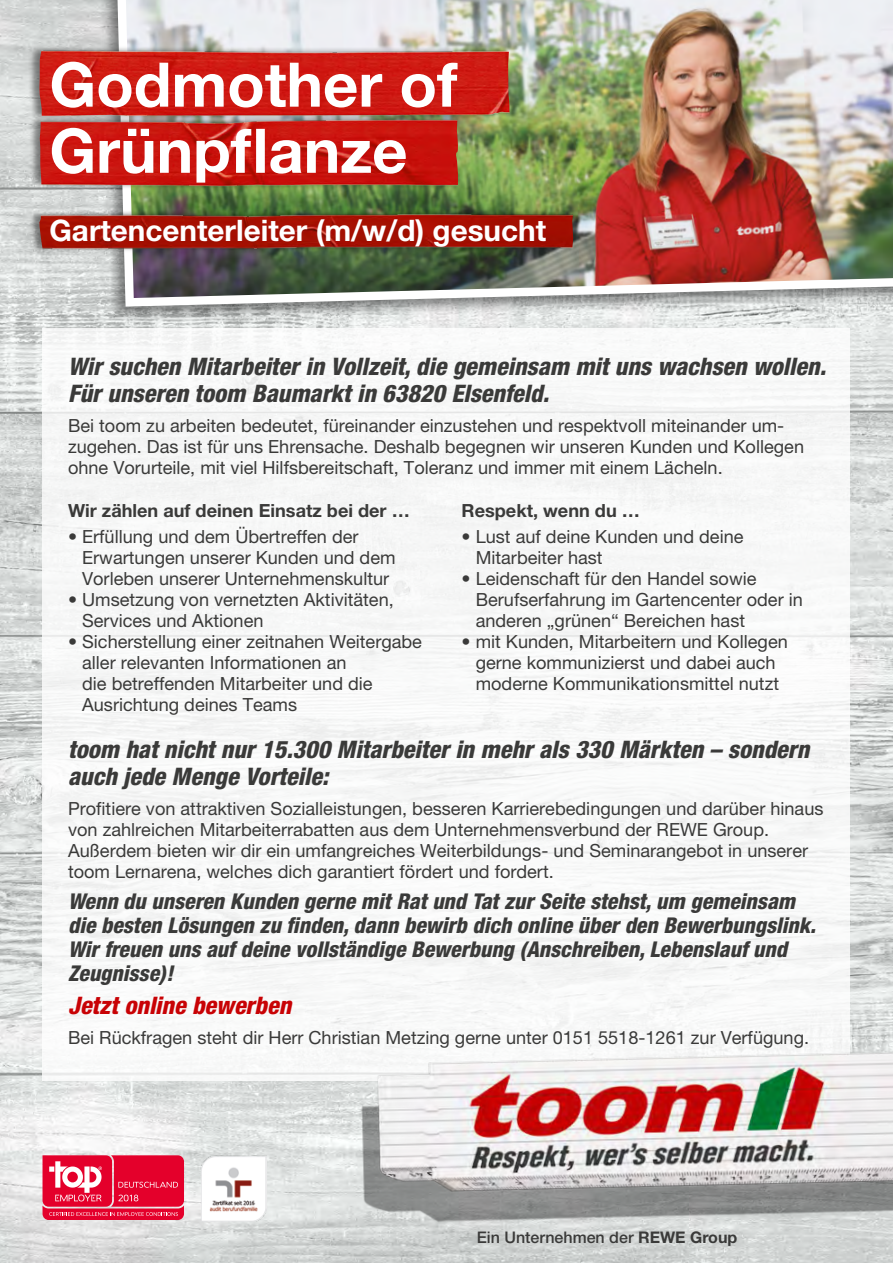
<style>
.page{position:relative;width:893px;height:1263px;background:#fff}
.page>*{position:absolute;margin:0;border:0;box-sizing:border-box;transform-origin:0 0}
.t1{font:700 61.5px "Helvetica Neue LT Pro";color:#fff}
.t2{font:700 29.7px "Helvetica Neue LT Pro";color:#fff}
.t3{font:italic 800 condensed 24.15px/27px "Helvetica Neue LT Pro";color:#3a3a39}
.t4{font:italic 800 condensed 24.15px "Helvetica Neue LT Pro";color:#c80205}
.t5{font:italic 800 condensed 21.75px/24px "Helvetica Neue LT Pro";color:#3a3a39}
.t6{font:18.15px/21px "Helvetica Neue LT Pro";color:#3a3a39}
.t7{font:700 18.15px "Helvetica Neue LT Pro";color:#3a3a39}
.t8{font:500 16.05px "Helvetica Neue LT Pro";color:#3a3a39}
.s1{font-size:59.7px}
.s2{font-weight:700}
</style>
<div class="page">
<img style="left:0;top:0;width:893px;height:1263px">
<div style="left:98px;top:0;width:795px;height:325px;background:#000;opacity:.45"></div>
<img style="left:112px;top:0;width:781px;height:311px">
<div style="left:43px;top:328px;width:807px;height:752px;background:#f7f8f8"></div>
<img style="left:200px;top:1155px;width:66px;height:66px">
<svg style="left:43px;top:1155px;width:141px;height:65px;background:#e72a4d"></svg>
<img style="left:340px;top:1043px;width:553px;height:207px">
<div style="left:28px;top:45px;width:482px;height:75px;background:#000;opacity:.45"></div>
<img style="left:39px;top:50px;width:470px;height:72px">
<div style="left:29px;top:114px;width:430px;height:77px;background:#000;opacity:.45"></div>
<img style="left:40px;top:116px;width:419px;height:76px">
<div style="left:29px;top:209px;width:544px;height:44px;background:#000;opacity:.45"></div>
<img style="left:39px;top:213px;width:534px;height:41px">
<h1 class="t1" style="left:49px;top:46px;width:410px">Godmother of</h1>
<h1 class="t1" style="left:49px;top:112px;width:360px">Grün<span class="s1">p</span>flanze</h1>
<h2 class="t2" style="left:49px;top:212px;width:498px">Gartencenterleiter (m/w/d) gesucht</h2>
<h3 class="t3" style="left:68px;top:351px;width:759px">Wir suchen Mitarbeiter in Vollzeit, die gemeinsam mit uns wachsen wollen.<br>Für unseren toom Baumarkt in 63820 Elsenfeld.</h3>
<p class="t6" style="left:68px;top:415px;width:737px">Bei toom zu arbeiten bedeutet, füreinander einzustehen und respektvoll miteinander um&shy;zugehen. Das ist für uns Ehrensache. Deshalb begegnen wir unseren Kunden und Kollegen ohne Vorurteile, mit viel Hilfsbereitschaft, Toleranz und immer mit einem Lächeln.</p>
<p class="t7" style="left:68px;top:499px;width:343px">Wir zählen auf deinen Einsatz bei der …</p>
<p class="t6" style="left:82px;top:525px;width:315px;text-indent:-14px">• Erfüllung und dem Übertreffen der<br>Erwartungen unserer Kunden und dem<br>Vorleben unserer Unternehmenskultur</p>
<p class="t6" style="left:82px;top:588px;width:313px;text-indent:-14px">• Umsetzung von vernetzten Aktivitäten,<br>Services und Aktionen</p>
<p class="t6" style="left:82px;top:630px;width:341px;text-indent:-14px">• Sicherstellung einer zeitnahen Weitergabe aller relevanten Informationen an<br>die betreffenden Mitarbeiter und die Ausrichtung deines Teams</p>
<p class="t7" style="left:462px;top:499px;width:180px">Respekt, wenn du …</p>
<p class="t6" style="left:476px;top:525px;width:269px;text-indent:-14px">• Lust auf deine Kunden und deine<br>Mitarbeiter hast</p>
<p class="t6" style="left:476px;top:567px;width:329px;text-indent:-14px">• Leidenschaft für den Handel sowie<br>Berufserfahrung im Gartencenter oder in anderen „grünen“ Bereichen hast</p>
<p class="t6" style="left:462px;top:630px;width:328px;text-align:center">• mit Kunden, Mitarbeitern und Kollegen gerne kommunizierst und dabei auch moderne Kommunikationsmittel nutzt</p>
<h3 class="t3" style="left:68px;top:734px;width:743px">toom hat nicht nur 15.300 Mitarbeiter in mehr als 330 Märkten – sondern auch jede Menge Vorteile:</h3>
<p class="t6" style="left:68px;top:798px;width:757px">Profitiere von attraktiven Sozialleistungen, besseren Karrierebedingungen und darüber hinaus von zahlreichen Mitarbeiterrabatten aus dem Unternehmensverbund der REWE Group.<br>Außerdem bieten wir dir ein umfangreiches Weiterbildungs- und Seminarangebot in unserer toom Lernarena, welches dich garantiert fördert und fordert.</p>
<p class="t5" style="left:68px;top:888px;width:749px">Wenn du unseren Kunden gerne mit Rat und Tat zur Seite stehst, um gemeinsam die besten Lösungen zu finden, dann bewirb dich online über den Bewerbungslink.<br>Wir freuen uns auf deine vollständige Bewerbung (Anschreiben, Lebenslauf und Zeugnisse)!</p>
<h3 class="t4" style="left:68px;top:988px;width:225px">Jetzt online bewerben</h3>
<p class="t6" style="left:68px;top:1026px;width:742px">Bei Rückfragen steht dir Herr Christian Metzing gerne unter 0151 5518-1261 zur Verfügung.</p>
<p class="t8" style="left:477px;top:1227px;width:262px">Ein Unternehmen der <span class="s2">REWE Group</span></p>
</div>
